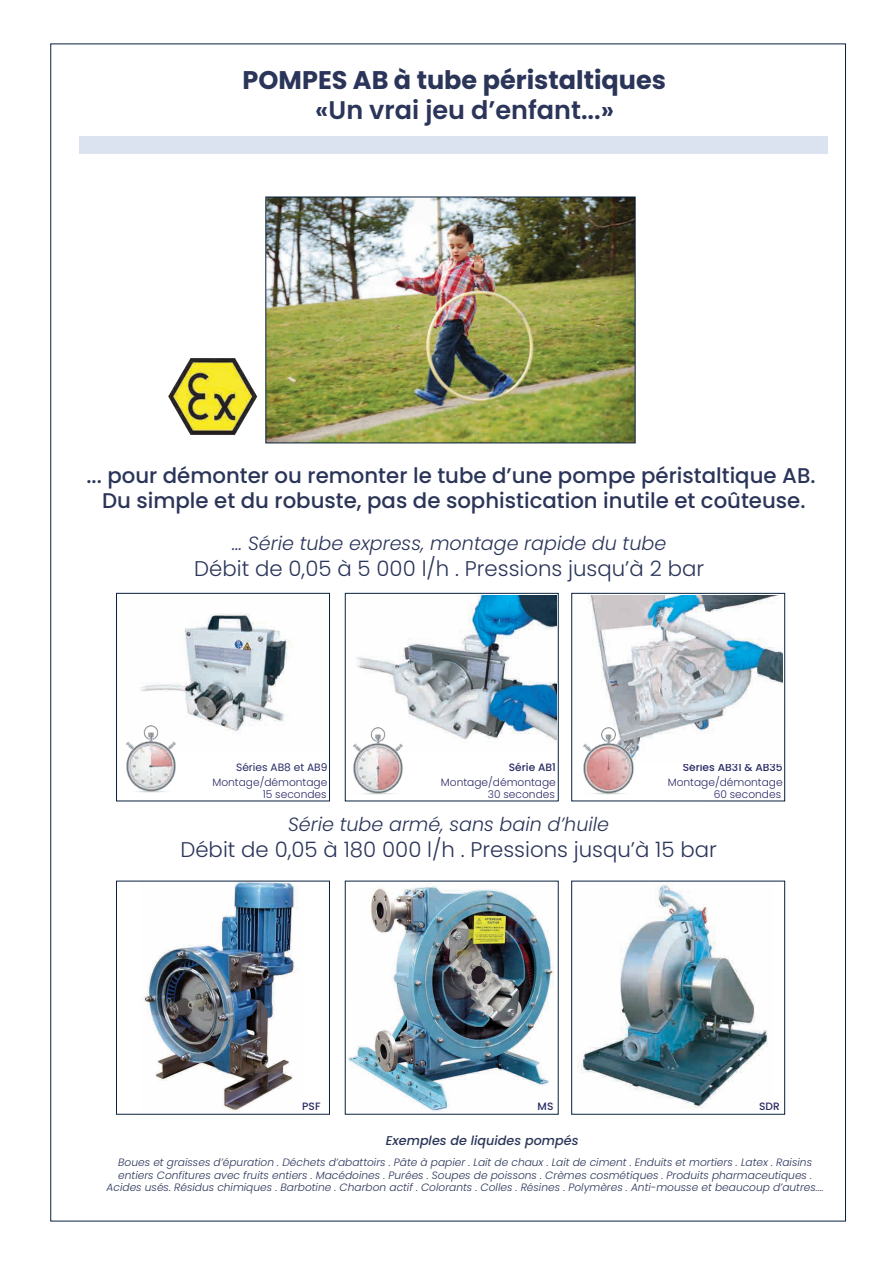
<style>
.page{position:relative;width:894px;height:1263px;background:#fff}
.page>*{position:absolute;margin:0;border:0;box-sizing:border-box;transform-origin:0 0}
.t1{font:700 25.5px "Poppins";color:#2b3559}
.t2{font:600 25.5px "Poppins";color:#2b3559}
.t3{font:500 21.3px/25.5px "Poppins";color:#2b3559;text-align:center}
.t4{font:300 21.3px "Poppins";color:#2b3559}
.t5{font:italic 300 19.2px "Poppins";color:#2b3559}
.t6{font:italic 500 12.75px "Poppins";color:#2b3559}
.t7{font:italic 300 10.65px/12.8px "Poppins";color:#2b3559;text-align:center}
.t8{font:300 10.65px/12px "Poppins";color:#2a2a66;text-align:right}
.t9{font:500 10.65px "Poppins";color:#2a2a66}
.t10{font:10.65px "Poppins";color:#2a2a66}
</style>
<div class="page">
<img style="left:267px;top:199px;width:366px;height:242px">
<div style="left:265px;top:197px;width:370px;height:246px;border:1px solid #07213e"></div>
<div style="left:116px;top:593px;width:214px;height:208px;border:1px solid #07213e"></div>
<div style="left:571px;top:881px;width:214px;height:233px;border:1px solid #07213e"></div>
<img style="left:348px;top:886px;width:206px;height:225px">
<img style="left:144px;top:883px;width:154px;height:229px">
<div style="left:116px;top:881px;width:214px;height:233px;border:1px solid #07213e"></div>
<div style="left:571px;top:593px;width:214px;height:208px;border:1px solid #07213e"></div>
<div style="left:345px;top:593px;width:213px;height:208px;border:1px solid #07213e"></div>
<img style="left:168px;top:358px;width:90px;height:77px">
<img style="left:577px;top:882px;width:196px;height:226px">
<img style="left:588px;top:595px;width:194px;height:160px">
<img style="left:356px;top:595px;width:200px;height:148px">
<img style="left:141px;top:613px;width:149px;height:119px">
<img style="left:583px;top:728px;width:53px;height:66px">
<img style="left:126px;top:726px;width:52px;height:66px">
<img style="left:353px;top:728px;width:52px;height:66px">
<div style="left:79px;top:137px;width:748px;height:17px;background:#dae3ef"></div>
<h1 class="t1" style="left:243px;top:65px;width:425px">POMPES AB à tube péristaltiques</h1>
<h1 class="t2" style="left:315px;top:95px;width:300px">«Un vrai jeu d’enfant...»</h1>
<h2 class="t3" style="left:86px;top:462px;width:730px">... pour démonter ou remonter le tube d’une pompe péristaltique AB.<br>Du simple et du robuste, pas de sophistication inutile et coûteuse.</h2>
<h3 class="t5" style="left:232px;top:532px;width:436px">... Série tube express, montage rapide du tube</h3>
<h2 class="t4" style="left:194px;top:556px;width:511px">Débit de 0,05 à 5 000 l/h . Pressions jusqu’à 2 bar</h2>
<p class="t10" style="left:236px;top:761px;width:93px">Séries AB8 et AB9</p>
<p class="t8" style="left:212px;top:776px;width:116px">Montage/démontage<br>15 secondes</p>
<p class="t9" style="left:509px;top:761px;width:49px">Série AB1</p>
<p class="t8" style="left:441px;top:776px;width:116px">Montage/démontage<br>30 secondes</p>
<p class="t9" style="left:682px;top:761px;width:101px">Séries AB31 &amp; AB35</p>
<p class="t8" style="left:667px;top:776px;width:116px">Montage/démontage<br>60 secondes</p>
<h3 class="t5" style="left:288px;top:814px;width:322px">Série tube armé, sans bain d’huile</h3>
<h2 class="t4" style="left:180px;top:837px;width:538px">Débit de 0,05 à 180 000 l/h . Pressions jusqu’à 15 bar</h2>
<p class="t9" style="left:302px;top:1099px;width:20px">PSF</p>
<p class="t9" style="left:537px;top:1099px;width:17px">MS</p>
<p class="t9" style="left:759px;top:1099px;width:22px">SDR</p>
<p class="t6" style="left:386px;top:1133px;width:194px">Exemples de liquides pompés</p>
<p class="t7" style="left:107px;top:1156px;width:718px">Boues et graisses d’épuration . Déchets d’abattoirs . Pâte à papier . Lait de chaux . Lait de ciment . Enduits et mortiers . Latex . Raisins entiers Confitures avec fruits entiers . Macédoines . Purées . Soupes de poissons . Crèmes cosmétiques . Produits pharmaceutiques .<br>Acides usés. Résidus chimiques . Barbotine . Charbon actif . Colorants . Colles . Résines . Polymères . Anti-mousse et beaucoup d’autres....</p>
</div>
